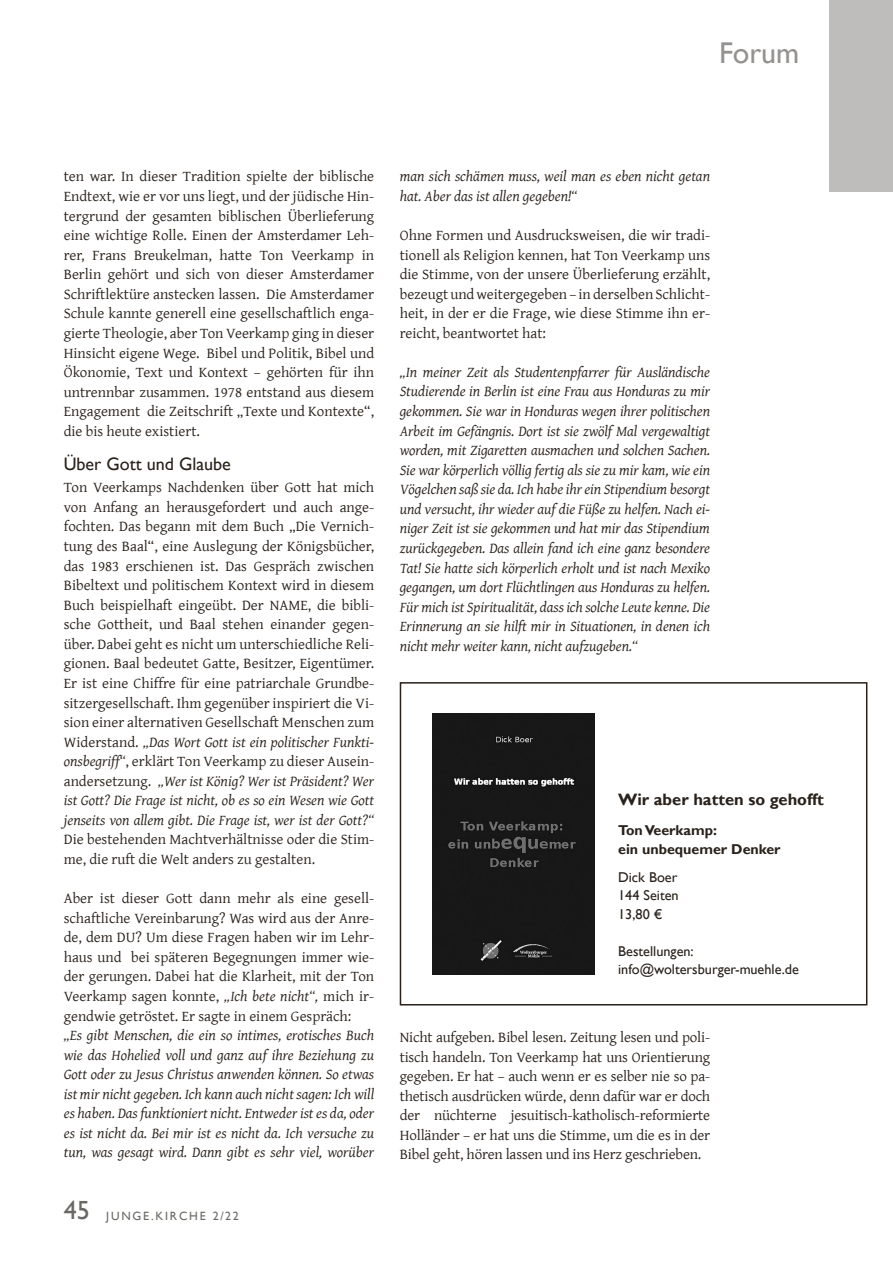
<style>
.page{position:relative;width:893px;height:1263px;background:#fff}
.page>*{position:absolute;margin:0;border:0;box-sizing:border-box;transform-origin:0 0}
.t1{font:30px "Gill Sans";color:#949290}
.t2{font:18px "Gill Sans";color:#29211a}
.t3{font:700 16.5px "Gill Sans";color:#29211a}
.t4{font:15px/19.5px "Gentium";color:#29211a;text-align:justify}
.t5{font:italic 15px/19.5px "Gentium";color:#29211a;text-align:justify}
.t6{font:14.25px/18.5px "Gill Sans";color:#29211a;text-align:justify}
.t7{font:700 14.25px/18.5px "Gill Sans";color:#29211a}
.t8{font:12px "Gill Sans";letter-spacing:.15em;color:#6a6864}
.s1{font-style:italic}
.s2{font-size:26.25px}
</style>
<div class="page">
<div style="left:829px;top:0;width:64px;height:191px;background:#bebdbc"></div>
<div style="left:400px;top:682px;width:467px;height:323px;border:2px solid #29211a"></div>
<div style="left:433px;top:714px;width:162px;height:260px;background:#181818"></div>
<h1 class="t1" style="left:719px;top:35px;width:82px">Forum</h1>
<p class="t4" style="left:64px;top:166px;width:312px">ten war. In dieser Tradition spielte der biblische Endtext, wie er vor uns liegt, und der jüdische Hin&shy;tergrund der gesamten biblischen Überlieferung eine wichtige Rolle. Einen der Amsterdamer Leh&shy;rer, Frans Breukelman, hatte Ton Veerkamp in Berlin gehört und sich von dieser Amsterdamer Schriftlektüre anstecken lassen. Die Amsterdamer Schule kannte generell eine gesellschaftlich enga&shy;gierte Theologie, aber Ton Veerkamp ging in dieser Hinsicht eigene Wege. Bibel und Politik, Bibel und Ökonomie, Text und Kontext – gehörten für ihn untrennbar zusammen. 1978 entstand aus diesem Engagement die Zeitschrift „Texte und Kontexte“, die bis heute existiert.</p>
<p class="t2" style="left:64px;top:453px;width:169px">Über Gott und Glaube</p>
<p class="t4" style="left:64px;top:477px;width:312px">Ton Veerkamps Nachdenken über Gott hat mich von Anfang an herausgefordert und auch ange&shy;fochten. Das begann mit dem Buch „Die Vernich&shy;tung des Baal“, eine Auslegung der Königsbücher, das 1983 erschienen ist. Das Gespräch zwischen Bibeltext und politischem Kontext wird in diesem Buch beispielhaft eingeübt. Der NAME, die bibli&shy;sche Gottheit, und Baal stehen einander gegen&shy;über. Dabei geht es nicht um unterschiedliche Reli&shy;gionen. Baal bedeutet Gatte, Besitzer, Eigentümer.<br>Er ist eine Chiffre für eine patriarchale Grundbe&shy;sitzergesellschaft. Ihm gegenüber inspiriert die Vi&shy;sion einer alternativen Gesellschaft Menschen zum Widerstand. <span class="s1">„Das Wort Gott ist ein politischer Funkti&shy;onsbegriff“</span>, erklärt Ton Veerkamp zu dieser Ausein&shy;andersetzung. <span class="s1">„Wer ist König? Wer ist Präsident? Wer ist Gott? Die Frage ist nicht, ob es so ein Wesen wie Gott jenseits von allem gibt. Die Frage ist, wer ist der Gott?“</span></p>
<p class="t4" style="left:64px;top:829px;width:312px">Die bestehenden Machtverhältnisse oder die Stim&shy;me, die ruft die Welt anders zu gestalten.</p>
<p class="t4" style="left:64px;top:888px;width:312px">Aber ist dieser Gott dann mehr als eine gesell&shy;schaftliche Vereinbarung? Was wird aus der Anre&shy;de, dem DU? Um diese Fragen haben wir im Lehr&shy;haus und bei späteren Begegnungen immer wie&shy;der gerungen. Dabei hat die Klarheit, mit der Ton Veerkamp sagen konnte, <span class="s1">„Ich bete nicht“,</span> mich ir&shy;gendwie getröstet. Er sagte in einem Gespräch:</p>
<p class="t5" style="left:64px;top:1025px;width:312px">„Es gibt Menschen, die ein so intimes, erotisches Buch wie das Hohelied voll und ganz auf ihre Beziehung zu Gott oder zu Jesus Christus anwenden können. So etwas ist mir nicht gegeben. Ich kann auch nicht sagen: Ich will es haben. Das funktioniert nicht. Entweder ist es da, oder es ist nicht da. Bei mir ist es nicht da. Ich versuche zu tun, was gesagt wird. Dann gibt es sehr viel, worüber</p>
<p class="t8" style="left:64px;top:1209px;width:177px"><span class="s2">45</span> JUNGE.KIRCHE 2/22</p>
<p class="t5" style="left:400px;top:166px;width:312px">man sich schämen muss, weil man es eben nicht getan hat. Aber das ist allen gegeben!“</p>
<p class="t4" style="left:400px;top:224px;width:312px">Ohne Formen und Ausdrucksweisen, die wir tradi&shy;tionell als Religion kennen, hat Ton Veerkamp uns die Stimme, von der unsere Überlieferung erzählt, bezeugt und weitergegeben – in derselben Schlicht&shy;heit, in der er die Frage, wie diese Stimme ihn er&shy;reicht, beantwortet hat:</p>
<p class="t5" style="left:400px;top:361px;width:312px">„In meiner Zeit als Studentenpfarrer für Ausländische Studierende in Berlin ist eine Frau aus Honduras zu mir gekommen. Sie war in Honduras wegen ihrer politischen Arbeit im Gefängnis. Dort ist sie zwölf Mal vergewaltigt worden, mit Zigaretten ausmachen und solchen Sachen.<br>Sie war körperlich völlig fertig als sie zu mir kam, wie ein Vögelchen saß sie da. Ich habe ihr ein Stipendium besorgt und versucht, ihr wieder auf die Füße zu helfen. Nach ei&shy;niger Zeit ist sie gekommen und hat mir das Stipendium zurückgegeben. Das allein fand ich eine ganz besondere Tat! Sie hatte sich körperlich erholt und ist nach Mexiko gegangen, um dort Flüchtlingen aus Honduras zu helfen.<br>Für mich ist Spiritualität, dass ich solche Leute kenne. Die Erinnerung an sie hilft mir in Situationen, in denen ich nicht mehr weiter kann, nicht aufzugeben.“</p>
<p class="t3" style="left:618px;top:790px;width:207px">Wir aber hatten so gehofft</p>
<p class="t7" style="left:618px;top:821px;width:164px">Ton Veerkamp:<br>ein unbequemer Denker</p>
<p class="t6" style="left:618px;top:868px;width:62px">Dick Boer 144 Seiten 13,80 €</p>
<p class="t6" style="left:618px;top:942px;width:182px">Bestellungen: info@woltersburger-muehle.de</p>
<p class="t4" style="left:400px;top:1026px;width:312px">Nicht aufgeben. Bibel lesen. Zeitung lesen und poli&shy;tisch handeln. Ton Veerkamp hat uns Orientierung gegeben. Er hat – auch wenn er es selber nie so pa&shy;thetisch ausdrücken würde, denn dafür war er doch der nüchterne jesuitisch-katholisch-reformierte Holländer – er hat uns die Stimme, um die es in der Bibel geht, hören lassen und ins Herz geschrieben.</p>
</div>
